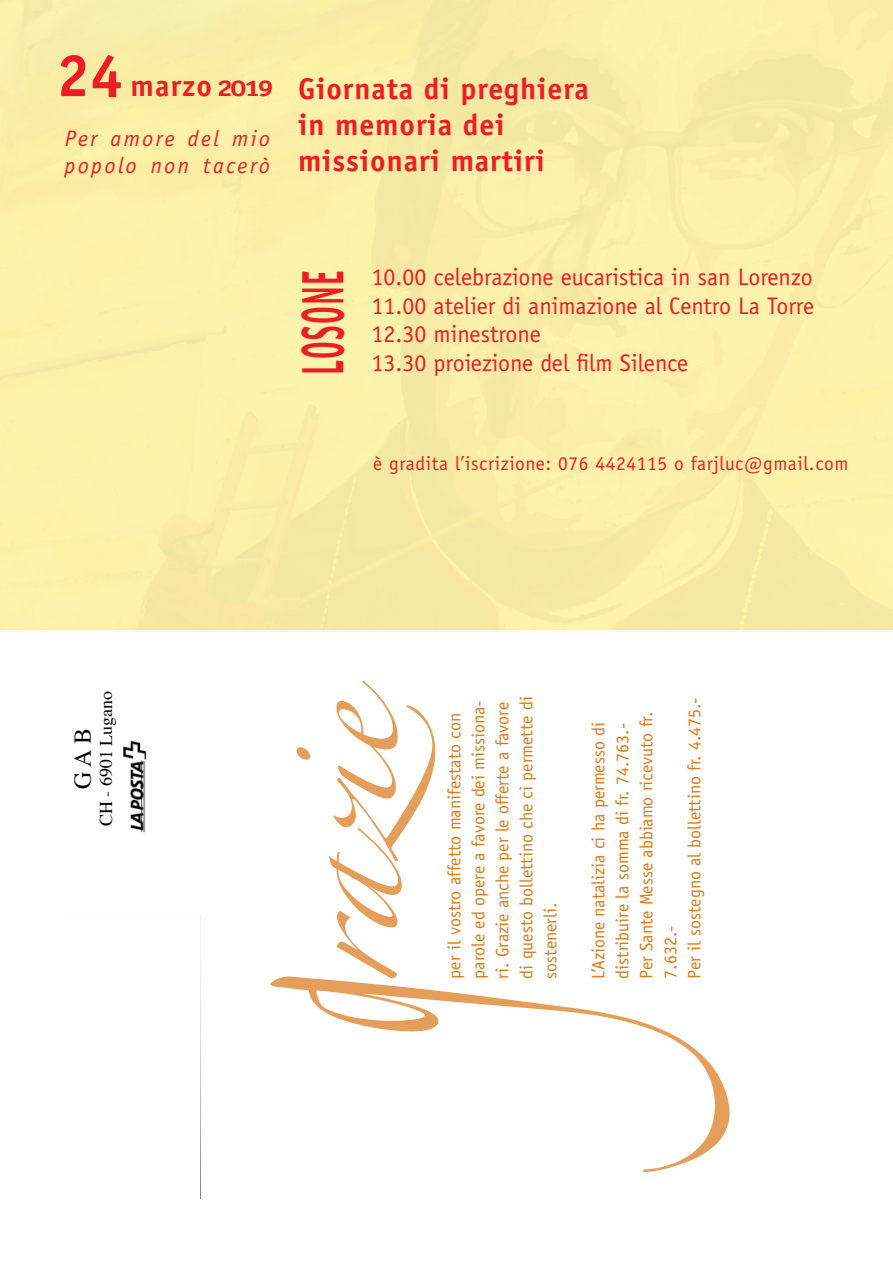
<style>
.page{position:relative;width:893px;height:1263px;background:#fff}
.page>*{position:absolute;margin:0;border:0;box-sizing:border-box;transform-origin:0 0}
.t1{font:108px "Zapfino";color:#e59e5a}
.t2{font:700 60px "Officina Sans";letter-spacing:.04em;color:#ed1d24;scale:.5 1}
.t3{font:700 30px/36px "Officina Sans";letter-spacing:.03em;color:#ed1d24}
.t4{font:24px/28.8px "Officina Sans";color:#ed1d24}
.t5{font:24px "Times";color:#000}
.t6{font:italic 22.5px/27px "Officina Sans";letter-spacing:.11em;color:#ed1d24}
.t7{font:19.5px "Officina Sans";letter-spacing:.03em;color:#ed1d24}
.t8{font:18px/24px "Officina Sans";color:#d97b1b}
.t9{font:18px "Times";color:#000}
.s1{font-size:60px}
.s2{font-size:22.8px}
</style>
<div class="page">
<div style="left:64px;top:914px;width:137px;height:285px;background:#fff;border:1px solid #fff"></div>
<img style="left:124px;top:741px;width:22px;height:92px">
<h3 class="t3" style="left:298px;top:71px;width:292px;text-indent:-242px"><span class="s1">24</span> marzo <span class="s2">2019</span> Giornata di preghiera in memoria dei missionari martiri</h3>
<p class="t6" style="left:65px;top:124px;width:207px">Per amore del mio popolo non tacerò</p>
<h2 class="t2" style="left:286px;top:375px;width:210px;rotate:-90deg">LOSONE</h2>
<h3 class="t4" style="left:371px;top:262px;width:444px">10.00 celebrazione eucaristica in san Lorenzo 11.00 atelier di animazione al Centro La Torre 12.30 minestrone<br>13.30 proiezione del film Silence</h3>
<p class="t7" style="left:373px;top:452px;width:477px">è gradita l’iscrizione: 076 4424115 o farjluc@gmail.com</p>
<h3 class="t5" style="left:60px;top:789px;width:62px;rotate:-90deg">GAB</h3>
<p class="t9" style="left:89px;top:826px;width:137px;rotate:-90deg">CH - 6901 Lugano</p>
<h1 class="t1" style="left:295px;top:984px;width:305px;rotate:-90deg">razie</h1>
<p class="t8" style="left:442px;top:979px;width:284px;rotate:-90deg">per il vostro affetto manifestato con parole ed opere a favore dei missiona&shy;ri. Grazie anche per le offerte a favore di questo bollettino che ci permette di sostenerli.</p>
<p class="t8" style="left:586px;top:979px;width:283px;rotate:-90deg">L’Azione natalizia ci ha permesso di distribuire la somma di fr. 74.763.-<br>Per Sante Messe abbiamo ricevuto fr.<br>7.632.-<br>Per il sostegno al bollettino fr. 4.475.-</p>
</div>
